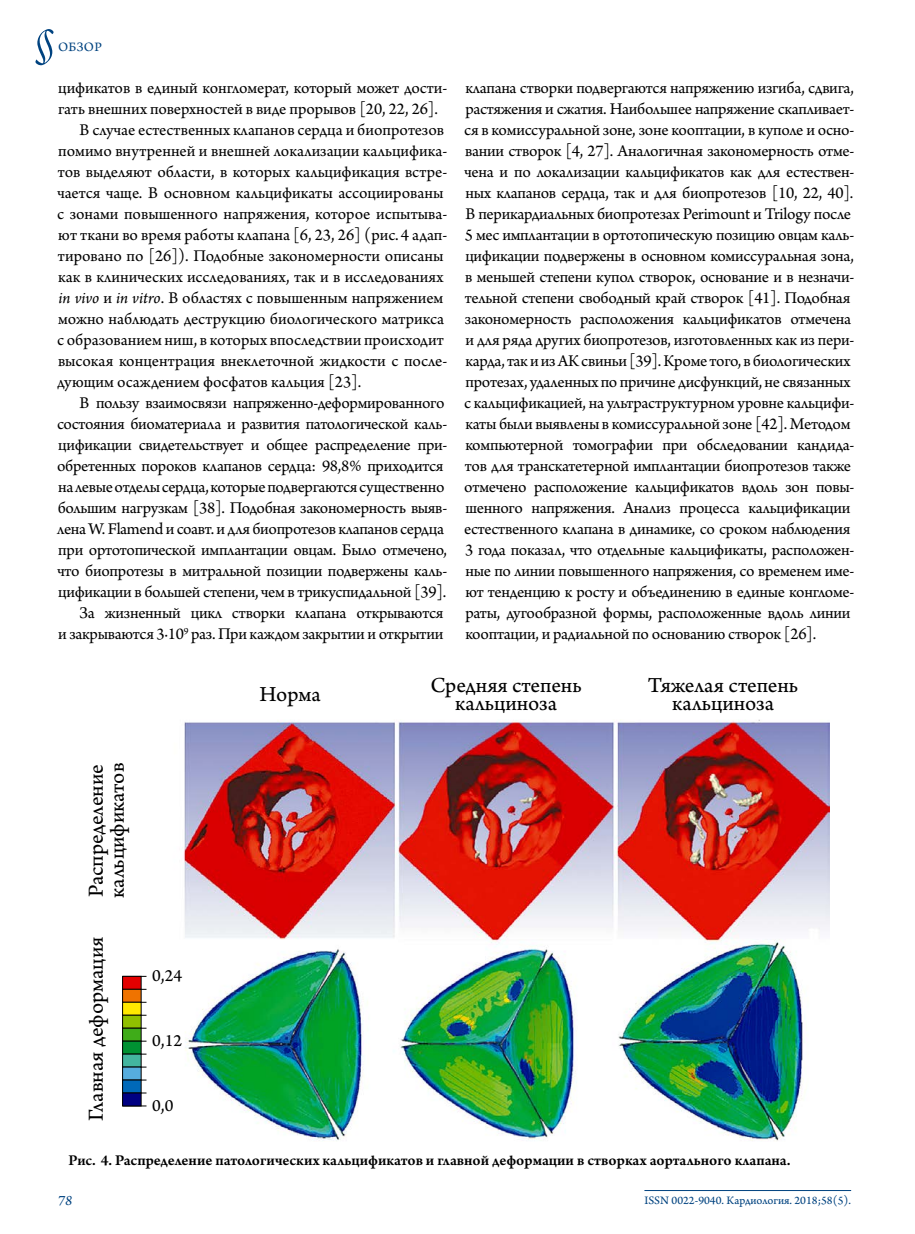
<style>
.page{position:relative;width:915px;height:1234px;background:#fff}
.page>*{position:absolute;margin:0;border:0;box-sizing:border-box;transform-origin:0 0}
.t1{font:54px "Arno Pro Light Italic Display";color:#004380}
.t2{font:22.5px/18px "Arno Pro Sm Text";letter-spacing:-.005em;color:#000;text-align:center}
.t3{font:18px "Arno Pro Sm Text";color:#000}
.t4{font:17.25px/21px "Arno Pro";letter-spacing:-.015em;color:#000}
.t5{font:15.75px "Arno Pro Smbd Sm Text";color:#000}
.t6{font:15px "Arno Pro Italic Sm Text";color:#004380}
.t7{font:13.5px "Arno Pro Sm Text";letter-spacing:.025em;color:#004380}
.t8{font:12px "Arno Pro Sm Text";color:#004380}
.s1{font-style:italic}
.s2{font-family:"Arno Pro";font-weight:600}
</style>
<div class="page">
<hr style="left:644px;top:1189px;width:206px;height:1px;background:#004380">
<img style="left:122px;top:719px;width:707px;height:422px">
<div style="left:122px;top:976px;width:19px;height:13px;background:#e30000"></div>
<div style="left:122px;top:975px;width:19px;height:14px;border:1px solid #000"></div>
<div style="left:122px;top:989px;width:19px;height:13px;background:#ef7300"></div>
<div style="left:122px;top:988px;width:19px;height:14px;border:1px solid #000"></div>
<div style="left:122px;top:1002px;width:19px;height:12px;background:#ffe800"></div>
<div style="left:122px;top:1001px;width:19px;height:14px;border:1px solid #000"></div>
<div style="left:122px;top:1014px;width:19px;height:13px;background:#90c000"></div>
<div style="left:122px;top:1014px;width:19px;height:14px;border:1px solid #000"></div>
<div style="left:122px;top:1027px;width:19px;height:13px;background:#3fac19"></div>
<div style="left:122px;top:1027px;width:19px;height:14px;border:1px solid #000"></div>
<div style="left:122px;top:1040px;width:19px;height:13px;background:#009132"></div>
<div style="left:122px;top:1040px;width:19px;height:14px;border:1px solid #000"></div>
<div style="left:122px;top:1053px;width:19px;height:13px;background:#43b59f"></div>
<div style="left:122px;top:1053px;width:19px;height:14px;border:1px solid #000"></div>
<div style="left:122px;top:1066px;width:19px;height:13px;background:#56adde"></div>
<div style="left:122px;top:1066px;width:19px;height:14px;border:1px solid #000"></div>
<div style="left:122px;top:1079px;width:19px;height:13px;background:#0069b9"></div>
<div style="left:122px;top:1079px;width:19px;height:14px;border:1px solid #000"></div>
<div style="left:122px;top:1092px;width:19px;height:13px;background:#000082"></div>
<div style="left:122px;top:1092px;width:19px;height:14px;border:1px solid #000"></div>
<h1 class="t1" style="left:35px;top:12px;width:22px">§</h1>
<p class="t7" style="left:58px;top:39px;width:45px">ОБЗОР</p>
<p class="t4" style="left:58px;top:78px;width:390px">цификатов в единый конгломерат, который может дости-</p>
<p class="t4" style="left:58px;top:99px;width:381px">гать внешних поверхностей в виде прорывов [20, 22, 26].</p>
<p class="t4" style="left:80px;top:120px;width:366px">В случае естественных клапанов сердца и биопротезов</p>
<p class="t4" style="left:58px;top:141px;width:390px">помимо внутренней и внешней локализации кальцифика-</p>
<p class="t4" style="left:58px;top:162px;width:391px">тов выделяют области, в которых кальцификация встре-</p>
<p class="t4" style="left:57px;top:183px;width:387px">чается чаще. В основном кальцификаты ассоциированы</p>
<p class="t4" style="left:57px;top:204px;width:391px">с зонами повышенного напряжения, которое испытыва-</p>
<p class="t4" style="left:58px;top:225px;width:390px">ют ткани во время работы клапана [6, 23, 26] (рис. 4 адап-</p>
<p class="t4" style="left:58px;top:246px;width:387px">тировано по [26]). Подобные закономерности описаны</p>
<p class="t4" style="left:58px;top:267px;width:386px">как в клинических исследованиях, так и в исследованиях</p>
<p class="t4" style="left:59px;top:288px;width:386px"><span class="s1">in vivo</span> и <span class="s1">in vitro</span>. В областях с повышенным напряжением</p>
<p class="t4" style="left:58px;top:309px;width:387px">можно наблюдать деструкцию биологического матрикса</p>
<p class="t4" style="left:57px;top:330px;width:388px">с образованием ниш, в которых впоследствии происходит</p>
<p class="t4" style="left:58px;top:351px;width:391px">высокая концентрация внеклеточной жидкости с после-</p>
<p class="t4" style="left:57px;top:372px;width:305px">дующим осаждением фосфатов кальция [23].</p>
<p class="t4" style="left:80px;top:393px;width:366px">В пользу взаимосвязи напряженно-деформированного</p>
<p class="t4" style="left:57px;top:414px;width:391px">состояния биоматериала и развития патологической каль-</p>
<p class="t4" style="left:58px;top:435px;width:390px">цификации свидетельствует и общее распределение при-</p>
<p class="t4" style="left:57px;top:456px;width:388px">обретенных пороков клапанов сердца: 98,8% приходится</p>
<p class="t4" style="left:58px;top:477px;width:387px">на левые отделы сердца, которые подвергаются существенно</p>
<p class="t4" style="left:58px;top:498px;width:391px">большим нагрузкам [38]. Подобная закономерность выяв-</p>
<p class="t4" style="left:57px;top:519px;width:388px">лена W. Flamend и соавт. и для биопротезов клапанов сердца</p>
<p class="t4" style="left:58px;top:540px;width:390px">при ортотопической имплантации овцам. Было отмечено,</p>
<p class="t4" style="left:57px;top:561px;width:391px">что биопротезы в митральной позиции подвержены каль-</p>
<p class="t4" style="left:58px;top:582px;width:389px">цификации в большей степени, чем в трикуспидальной [39].</p>
<p class="t4" style="left:80px;top:603px;width:365px">За жизненный цикл створки клапана открываются</p>
<p class="t4" style="left:58px;top:624px;width:386px">и закрываются 3·10<sup>9</sup> раз. При каждом закрытии и открытии</p>
<p class="t4" style="left:464px;top:78px;width:392px">клапана створки подвергаются напряжению изгиба, сдвига, растяжения и сжатия. Наибольшее напряжение скапливает&shy;ся в комиссуральной зоне, зоне кооптации, в куполе и осно&shy;вании створок [4, 27]. Аналогичная закономерность отме&shy;чена и по локализации кальцификатов как для естествен&shy;ных клапанов сердца, так и для биопротезов [10, 22, 40].<br>В перикардиальных биопротезах Perimount и Trilogy после 5 мес имплантации в ортотопическую позицию овцам каль&shy;цификации подвержены в основном комиссуральная зона, в меньшей степени купол створок, основание и в незначи&shy;тельной степени свободный край створок [41]. Подобная закономерность расположения кальцификатов отмечена и для ряда других биопротезов, изготовленных как из пери&shy;карда, так и из АК свиньи [39]. Кроме того, в биологических протезах, удаленных по причине дисфункций, не связанных с кальцификацией, на ультраструктурном уровне кальцифи&shy;каты были выявлены в комиссуральной зоне [42]. Методом компьютерной томографии при обследовании кандида&shy;тов для транскатетерной имплантации биопротезов также отмечено расположение кальцификатов вдоль зон повы&shy;шенного напряжения. Анализ процесса кальцификации естественного клапана в динамике, со сроком наблюдения 3 года показал, что отдельные кальцификаты, расположен&shy;ные по линии повышенного напряжения, со временем име&shy;ют тенденцию к росту и объединению в единые конгломе&shy;раты, дугообразной формы, расположенные вдоль линии кооптации, и радиальной по основанию створок [26].</p>
<h2 class="t2" style="left:87px;top:898px;width:137px;line-height:21px;text-align:left;rotate:-90deg">Распределение кальцификатов</h2>
<h2 class="t2" style="left:88px;top:1120px;width:186px;rotate:-90deg">Главная деформация</h2>
<p class="t3" style="left:152px;top:965px;width:32px">0,24</p>
<p class="t3" style="left:152px;top:1030px;width:32px">0,12</p>
<p class="t3" style="left:152px;top:1095px;width:23px">0,0</p>
<h2 class="t2" style="left:259px;top:686px;width:63px">Норма</h2>
<h2 class="t2" style="left:430px;top:677px;width:153px">Средняя степень кальциноза</h2>
<h2 class="t2" style="left:647px;top:677px;width:152px">Тяжелая степень кальциноза</h2>
<p class="t5" style="left:68px;top:1150px;width:723px"><span class="s2">Рис. 4.</span> Распределение патологических кальцификатов и главной деформации в створках аортального клапана.</p>
<p class="t6" style="left:58px;top:1190px;width:16px">78</p>
<p class="t8" style="left:644px;top:1192px;width:208px">ISSN 0022-9040. Кардиология. 2018;58(5).</p>
</div>
